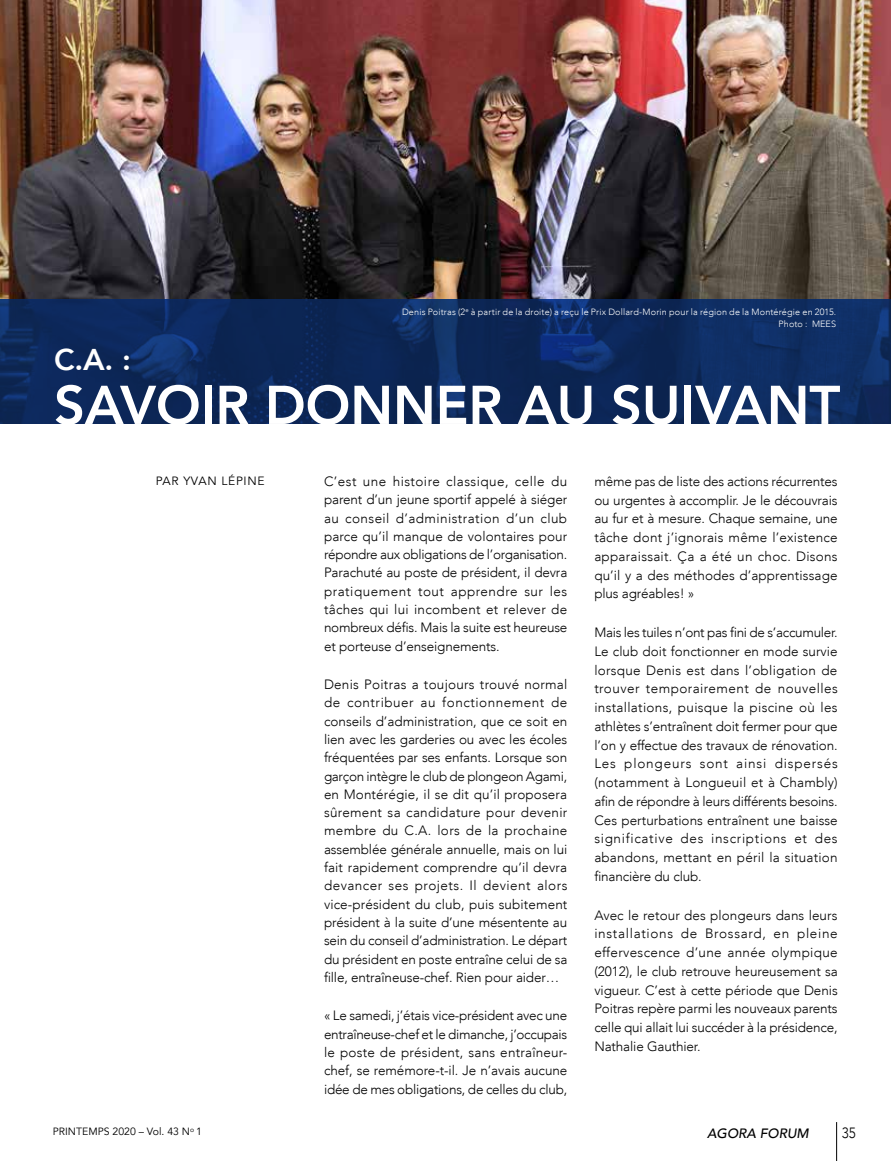
<style>
.page{position:relative;width:891px;height:1161px;background:#fff}
.page>*{position:absolute;margin:0;border:0;box-sizing:border-box;transform-origin:0 0}
.t1{font:800 54px "Avenir";letter-spacing:-.005em;color:#fff}
.t2{font:800 30px "Avenir";color:#fff}
.t3{font:300 14.85px "Avenir LT";color:#000;scale:.91 1}
.t4{font:300 13.5px/18.3px "Avenir LT";letter-spacing:-.01em;color:#000;text-align:justify}
.t5{font:italic 500 13.5px "Avenir";color:#000}
.t6{font:12px "Avenir LT";letter-spacing:.06em;color:#000}
.t7{font:10.5px "Avenir LT";color:#000}
.t8{font:300 9.15px/12.1px "Avenir LT";letter-spacing:.015em;color:#fff;text-align:right}
</style>
<div class="page">
<img style="left:0;top:0;width:891px;height:299px">
<svg style="left:0;top:299px;width:891px;height:125px;background:#0d285b"></svg>
<hr style="left:836px;top:1122px;width:1px;height:39px;background:#000">
<p class="t8" style="left:402px;top:306px;width:436px">Denis Poitras (2<sup>e</sup> à partir de la droite) a reçu le Prix Dollard-Morin pour la région de la Montérégie en 2015.<br>Photo : MEES</p>
<h2 class="t2" style="left:54px;top:336px;width:78px">C.A. :</h2>
<h1 class="t1" style="left:54px;top:363px;width:788px">SAVOIR DONNER AU SUIVANT</h1>
<p class="t6" style="left:156px;top:474px;width:110px">PAR YVAN LÉPINE</p>
<p class="t4" style="left:324px;top:472px;width:245px">C’est une histoire classique, celle du parent d’un jeune sportif appelé à siéger au conseil d’administration d’un club parce qu’il manque de volontaires pour répondre aux obligations de l’organisation.<br>Parachuté au poste de président, il devra pratiquement tout apprendre sur les tâches qui lui incombent et relever de nombreux défis. Mais la suite est heureuse et porteuse d’enseignements.</p>
<p class="t4" style="left:324px;top:675px;width:245px">Denis Poitras a toujours trouvé normal de contribuer au fonctionnement de conseils d’administration, que ce soit en lien avec les garderies ou avec les écoles fréquentées par ses enfants. Lorsque son garçon intègre le club de plongeon Agami, en Montérégie, il se dit qu’il proposera sûrement sa candidature pour devenir membre du C.A. lors de la prochaine assemblée générale annuelle, mais on lui fait rapidement comprendre qu’il devra devancer ses projets. Il devient alors vice-président du club, puis subitement président à la suite d’une mésentente au sein du conseil d’administration. Le départ du président en poste entraîne celui de sa fille, entraîneuse-chef. Rien pour aider…</p>
<p class="t4" style="left:324px;top:1007px;width:245px">« Le samedi, j’étais vice-président avec une entraîneuse-chef et le dimanche, j’occupais le poste de président, sans entraîneur&shy;chef, se remémore-t-il. Je n’avais aucune idée de mes obligations, de celles du club,</p>
<p class="t4" style="left:594px;top:472px;width:245px;line-height:18.8px">même pas de liste des actions récurrentes ou urgentes à accomplir. Je le découvrais au fur et à mesure. Chaque semaine, une tâche dont j’ignorais même l’existence apparaissait. Ça a été un choc. Disons qu’il y a des méthodes d’apprentissage plus agréables! »</p>
<p class="t4" style="left:594px;top:623px;width:245px;line-height:18.8px">Mais les tuiles n’ont pas fini de s’accumuler.<br>Le club doit fonctionner en mode survie lorsque Denis est dans l’obligation de trouver temporairement de nouvelles installations, puisque la piscine où les athlètes s’entraînent doit fermer pour que l’on y effectue des travaux de rénovation.<br>Les plongeurs sont ainsi dispersés (notamment à Longueuil et à Chambly) afin de répondre à leurs différents besoins.<br>Ces perturbations entraînent une baisse significative des inscriptions et des abandons, mettant en péril la situation financière du club.</p>
<p class="t4" style="left:594px;top:906px;width:245px;line-height:18.8px">Avec le retour des plongeurs dans leurs installations de Brossard, en pleine effervescence d’une année olympique (2012), le club retrouve heureusement sa vigueur. C’est à cette période que Denis Poitras repère parmi les nouveaux parents celle qui allait lui succéder à la présidence, Nathalie Gauthier.</p>
<p class="t7" style="left:53px;top:1125px;width:150px">PRINTEMPS 2020 – Vol. 43 N<sup>o</sup> 1</p>
<p class="t5" style="left:707px;top:1125px;width:103px">AGORA FORUM</p>
<p class="t3" style="left:842px;top:1124px;width:17px">35</p>
</div>
